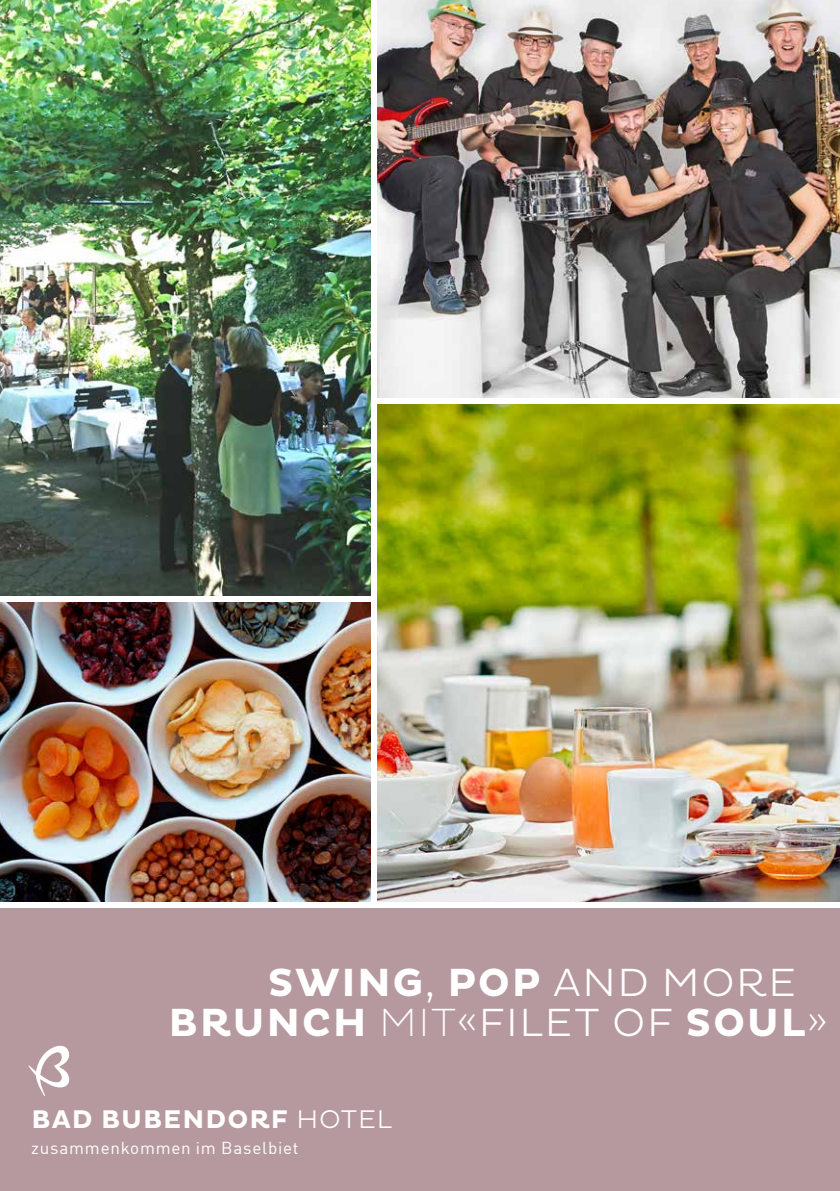
<style>
.page{position:relative;width:840px;height:1191px;background:#fff}
.page>*{position:absolute;margin:0;border:0;box-sizing:border-box;transform-origin:0 0}
.t1{font:700 40px/40px "Pluto";letter-spacing:.04em;color:#fff}
.t2{font:700 26px "Pluto";letter-spacing:.04em;color:#fff}
.t3{font:17px "DIN Offc";letter-spacing:.045em;color:#fff}
.s1{font-weight:300}
.s2{font-weight:200}
</style>
<div class="page">
<div style="left:0;top:908px;width:839px;height:283px;background:#b6999e"></div>
<img style="left:377px;top:404px;width:462px;height:497px">
<svg style="left:28px;top:1045px;width:42px;height:51px"></svg>
<img style="left:0;top:602px;width:370px;height:299px">
<img style="left:0;top:0;width:370px;height:595px">
<img style="left:377px;top:0;width:462px;height:397px">
<p class="t1" style="left:168px;top:964px;width:659px;text-indent:99px">SWING<span class="s1">,</span> POP <span class="s1">AND MORE<br></span>BRUNCH <span class="s2">mit</span><span class="s1">«FILET OF</span> SOUL<span class="s1">»</span></p>
<p class="t2" style="left:31px;top:1104px;width:362px">BAD BUBENDORF <span class="s1">HOTEL</span></p>
<p class="t3" style="left:31px;top:1137px;width:268px">zusammenkommen im Baselbiet</p>
</div>
